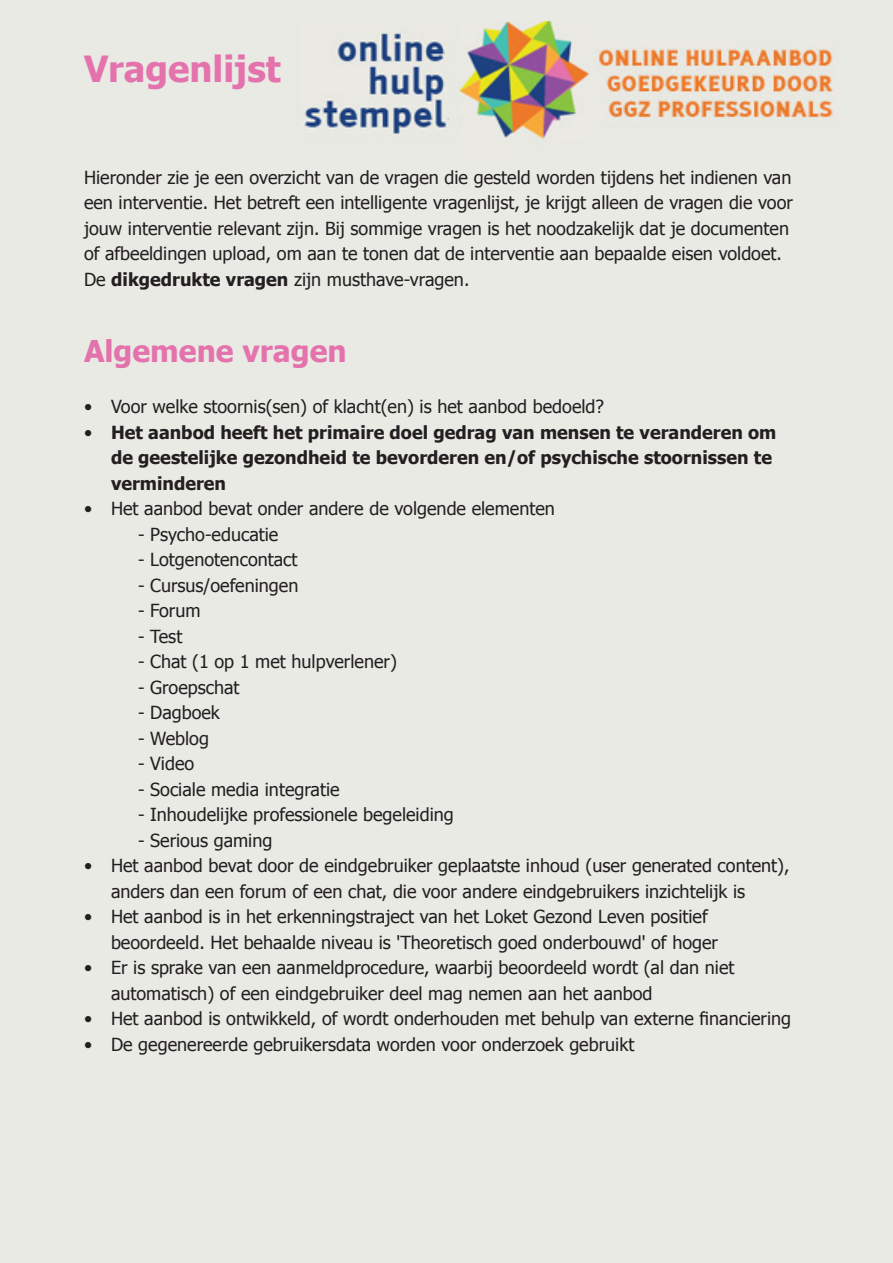
<style>
.page{position:relative;width:893px;height:1263px;background:#e9eae4}
.page>*{position:absolute;margin:0;border:0;box-sizing:border-box;transform-origin:0 0}
.t1{font:700 36px "Tahoma";color:#e473ad}
.t2{font:700 30px "Tahoma";color:#e473ad}
.t3{font:18px/25.5px "Tahoma";color:#231f20}
.t4{font:700 18px/25.5px "Tahoma";color:#231f20}
.s1{font-weight:700}
.s2{font-weight:400}
</style>
<div class="page">
<img style="left:304px;top:21px;width:529px;height:119px">
<p class="t1" style="left:84px;top:43px;width:198px">Vragenlijst</p>
<p class="t3" style="left:84px;top:163px;width:710px">Hieronder zie je een overzicht van de vragen die gesteld worden tijdens het indienen van een interventie. Het betreft een intelligente vragenlijst, je krijgt alleen de vragen die voor jouw interventie relevant zijn. Bij sommige vragen is het noodzakelijk dat je documenten of afbeeldingen upload, om aan te tonen dat de interventie aan bepaalde eisen voldoet.<br>De <span class="s1">dikgedrukte vragen</span> zijn musthave-vragen.</p>
<p class="t2" style="left:84px;top:330px;width:264px">Algemene vragen</p>
<p class="t3" style="left:84px;top:393px;width:522px">• Voor welke stoornis(sen) of klacht(en) is het aanbod bedoeld?</p>
<p class="t4" style="left:111px;top:418px;width:667px;text-indent:-27px"><span class="s2">•</span> Het aanbod heeft het primaire doel gedrag van mensen te veranderen om de geestelijke gezondheid te bevorderen en/of psychische stoornissen te verminderen</p>
<p class="t3" style="left:84px;top:495px;width:472px">• Het aanbod bevat onder andere de volgende elementen</p>
<p class="t3" style="left:138px;top:520px;width:142px">- Psycho-educatie</p>
<p class="t3" style="left:138px;top:546px;width:161px">- Lotgenotencontact</p>
<p class="t3" style="left:138px;top:571px;width:162px">- Cursus/oefeningen</p>
<p class="t3" style="left:138px;top:597px;width:64px">- Forum</p>
<p class="t3" style="left:138px;top:622px;width:46px">- Test</p>
<p class="t3" style="left:138px;top:648px;width:260px">- Chat (1 op 1 met hulpverlener)</p>
<p class="t3" style="left:138px;top:673px;width:103px">- Groepschat</p>
<p class="t3" style="left:138px;top:699px;width:83px">- Dagboek</p>
<p class="t3" style="left:138px;top:724px;width:72px">- Weblog</p>
<p class="t3" style="left:138px;top:750px;width:58px">- Video</p>
<p class="t3" style="left:138px;top:775px;width:203px">- Sociale media integratie</p>
<p class="t3" style="left:138px;top:801px;width:317px">- Inhoudelijke professionele begeleiding</p>
<p class="t3" style="left:138px;top:826px;width:136px">- Serious gaming</p>
<p class="t3" style="left:111px;top:852px;width:680px;text-indent:-27px">• Het aanbod bevat door de eindgebruiker geplaatste inhoud (user generated content), anders dan een forum of een chat, die voor andere eindgebruikers inzichtelijk is</p>
<p class="t3" style="left:111px;top:903px;width:608px;text-indent:-27px">• Het aanbod is in het erkenningstraject van het Loket Gezond Leven positief beoordeeld. Het behaalde niveau is 'Theoretisch goed onderbouwd' of hoger</p>
<p class="t3" style="left:111px;top:954px;width:625px;text-indent:-27px">• Er is sprake van een aanmeldprocedure, waarbij beoordeeld wordt (al dan niet automatisch) of een eindgebruiker deel mag nemen aan het aanbod</p>
<p class="t3" style="left:84px;top:1005px;width:709px">• Het aanbod is ontwikkeld, of wordt onderhouden met behulp van externe financiering</p>
<p class="t3" style="left:84px;top:1030px;width:552px">• De gegenereerde gebruikersdata worden voor onderzoek gebruikt</p>
</div>
